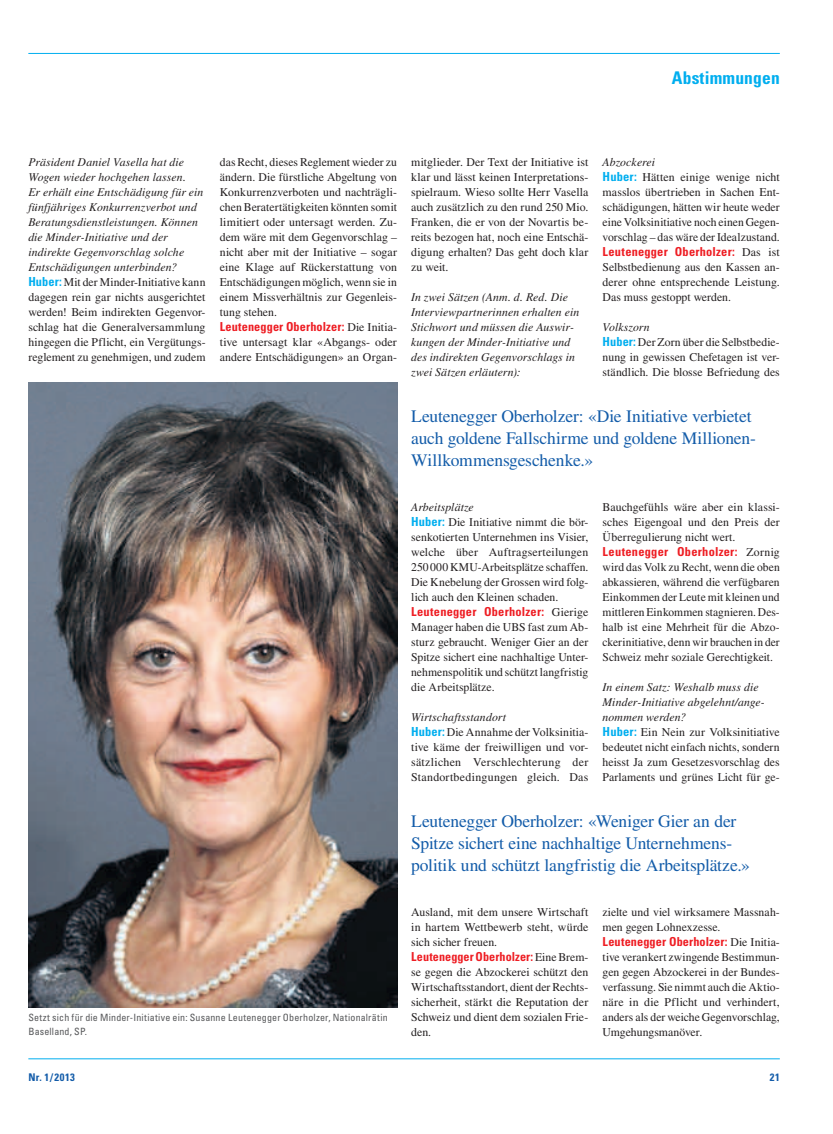
<style>
.page{position:relative;width:833px;height:1134px;background:#fff}
.page>*{position:absolute;margin:0;border:0;box-sizing:border-box;transform-origin:0 0}
.t1{font:17.5px/21.9px "Times LT Std";letter-spacing:-.01em;color:#135ca9}
.t2{font:700 condensed 17.5px "Univers LT Std";letter-spacing:.01em;color:#00aeef}
.t3{font:700 condensed 12.38px "Univers LT";letter-spacing:.015em;color:#ee1d23}
.t4{font:11.88px/15px "Times LT Std";letter-spacing:.005em;color:#231f20;text-align:justify}
.t5{font:italic 11.88px/15px "Times LT Std";letter-spacing:.01em;color:#231f20}
.t6{font:700 condensed 10.62px "Univers LT Std";letter-spacing:.055em;color:#135ca9}
.t7{font:condensed 10px/13.8px "Univers LT Std";letter-spacing:.02em;color:#57585a}
.s1{font-family:"Univers LT";font-weight:700;font-style:normal;font-stretch:condensed;font-size:12.5px;color:#00aeef}
.s2{font-style:normal}
.s3{font-family:"Times LT Std";font-weight:400;font-stretch:normal;font-size:11.88px;color:#231f20}
.s4{font-style:italic}
.s5{font-family:"Univers LT";font-weight:700;font-stretch:condensed;font-size:12.5px;color:#00aeef}
</style>
<div class="page">
<hr style="left:28px;top:53px;width:752px;height:1px;background:#00aeef">
<hr style="left:28px;top:1058px;width:752px;height:1px;background:#00aeef">
<img style="left:28px;top:382px;width:369px;height:626px">
<h1 class="t2" style="left:672px;top:67px;width:109px">Abstimmungen</h1>
<p class="t5" style="left:28px;top:154px;width:179px">Präsident Daniel Vasella hat die Wogen wieder hochgehen lassen.<br>Er erhält eine Entschädigung für ein fünfjähriges Konkurrenzverbot und Beratungsdienstleistungen. Können die Minder-Initiative und der indirekte Gegenvorschlag solche Entschädigungen unterbinden?<br><span class="s1">Huber:</span> <span class="s2">Mit der Minder-Initiative kann dagegen rein gar nichts ausgerichtet werden! Beim indirekten Gegenvor&shy;schlag hat die Generalversammlung hingegen die Pflicht, ein Vergütungs&shy;reglement zu genehmigen, und zudem</span></p>
<p class="t4" style="left:220px;top:154px;width:179px">das Recht, dieses Reglement wieder zu ändern. Die fürstliche Abgeltung von Konkurrenzverboten und nachträgli&shy;chen Beratertätigkeiten könnten somit limitiert oder untersagt werden. Zu&shy;dem wäre mit dem Gegenvorschlag – nicht aber mit der Initiative – sogar eine Klage auf Rückerstattung von Entschädigungen möglich, wenn sie in einem Missverhältnis zur Gegenleis&shy;tung stehen.</p>
<p class="t3" style="left:220px;top:319px;width:179px">Leutenegger Oberholzer: <span class="s3">Die Initia-</span></p>
<p class="t4" style="left:220px;top:334px;width:179px">tive untersagt klar «Abgangs- oder andere Entschädigungen» an Organ-</p>
<p class="t7" style="left:28px;top:1011px;width:361px">Setzt sich für die Minder-Initiative ein: Susanne Leutenegger Oberholzer, Nationalrätin<br>Baselland, SP.</p>
<p class="t4" style="left:411px;top:154px;width:179px">mitglieder. Der Text der Initiative ist klar und lässt keinen Interpretations&shy;spielraum. Wieso sollte Herr Vasella auch zusätzlich zu den rund 250 Mio.<br>Franken, die er von der Novartis be&shy;reits bezogen hat, noch eine Entschä&shy;digung erhalten? Das geht doch klar zu weit.</p>
<p class="t5" style="left:411px;top:289px;width:170px">In zwei Sätzen (Anm. d. Red. Die<br>Interviewpartnerinnen erhalten ein<br>Stichwort und müssen die Auswir&shy;kungen der Minder-Initiative und des indirekten Gegenvorschlags in zwei Sätzen erläutern):</p>
<p class="t4" style="left:602px;top:154px;width:179px;text-align:left"><span class="s4">Abzockerei<br></span><span class="s5">Huber:</span> Hätten einige wenige nicht masslos übertrieben in Sachen Ent&shy;schädigungen, hätten wir heute weder eine Volksinitiative noch einen Gegen&shy;vorschlag – das wäre der Idealzustand.</p>
<p class="t3" style="left:602px;top:244px;width:179px">Leutenegger Oberholzer: <span class="s3">Das ist</span></p>
<p class="t4" style="left:602px;top:259px;width:179px">Selbstbedienung aus den Kassen an&shy;derer ohne entsprechende Leistung.<br>Das muss gestoppt werden.</p>
<p class="t4" style="left:602px;top:319px;width:179px;text-align:left"><span class="s4">Volkszorn<br></span><span class="s5">Huber:</span> Der Zorn über die Selbstbedie&shy;nung in gewissen Chefetagen ist ver&shy;ständlich. Die blosse Befriedung des</p>
<h1 class="t1" style="left:411px;top:405px;width:346px">Leutenegger Oberholzer: «Die Initiative verbietet auch goldene Fallschirme und goldene Millionen-<br>Willkommensgeschenke.»</h1>
<p class="t4" style="left:411px;top:499px;width:179px;text-align:left"><span class="s4">Arbeitsplätze<br></span><span class="s5">Huber:</span> Die Initiative nimmt die bör&shy;senkotierten Unternehmen ins Visier, welche über Auftragserteilungen<br>250000 KMU-Arbeitsplätze schaffen.<br>Die Knebelung der Grossen wird folg&shy;lich auch den Kleinen schaden.</p>
<p class="t3" style="left:411px;top:604px;width:179px">Leutenegger Oberholzer: <span class="s3">Gierige</span></p>
<p class="t4" style="left:411px;top:619px;width:179px">Manager haben die UBS fast zum Ab&shy;sturz gebraucht. Weniger Gier an der Spitze sichert eine nachhaltige Unter&shy;nehmenspolitik und schützt langfristig die Arbeitsplätze.</p>
<p class="t4" style="left:411px;top:709px;width:179px;text-align:left"><span class="s4">Wirtschaftsstandort<br></span><span class="s5">Huber:</span> Die Annahme der Volksinitia&shy;tive käme der freiwilligen und vor&shy;sätzlichen Verschlechterung der<br>Standortbedingungen gleich. Das</p>
<p class="t4" style="left:602px;top:499px;width:179px">Bauchgefühls wäre aber ein klassi&shy;sches Eigengoal und den Preis der Überregulierung nicht wert.</p>
<p class="t3" style="left:602px;top:544px;width:179px">Leutenegger Oberholzer: <span class="s3">Zornig</span></p>
<p class="t4" style="left:602px;top:559px;width:179px">wird das Volk zu Recht, wenn die oben abkassieren, während die verfügbaren Einkommen der Leute mit kleinen und mittleren Einkommen stagnieren. Des&shy;halb ist eine Mehrheit für die Abzo&shy;ckerinitiative, denn wir brauchen in der Schweiz mehr soziale Gerechtigkeit.</p>
<p class="t4" style="left:602px;top:679px;width:179px;text-align:left"><span class="s4">In einem Satz: Weshalb muss die Minder-Initiative abgelehnt/ange&shy;nommen werden?<br></span><span class="s5">Huber:</span> Ein Nein zur Volksinitiative bedeutet nicht einfach nichts, sondern heisst Ja zum Gesetzesvorschlag des Parlaments und grünes Licht für ge-</p>
<h1 class="t1" style="left:411px;top:810px;width:340px">Leutenegger Oberholzer: «Weniger Gier an der<br>Spitze sichert eine nachhaltige Unternehmens&shy;politik und schützt langfristig die Arbeitsplätze.»</h1>
<p class="t4" style="left:411px;top:904px;width:179px">Ausland, mit dem unsere Wirtschaft in hartem Wettbewerb steht, würde sich sicher freuen.</p>
<p class="t3" style="left:411px;top:949px;width:179px">Leutenegger Oberholzer: <span class="s3">Eine Brem-</span></p>
<p class="t4" style="left:411px;top:964px;width:179px">se gegen die Abzockerei schützt den Wirtschaftsstandort, dient der Rechts&shy;sicherheit, stärkt die Reputation der Schweiz und dient dem sozialen Frie&shy;den.</p>
<p class="t4" style="left:602px;top:904px;width:179px">zielte und viel wirksamere Massnah&shy;men gegen Lohnexzesse.</p>
<p class="t3" style="left:602px;top:934px;width:179px">Leutenegger Oberholzer: <span class="s3">Die Initia-</span></p>
<p class="t4" style="left:602px;top:949px;width:179px">tive verankert zwingende Bestimmun&shy;gen gegen Abzockerei in der Bundes&shy;verfassung. Sie nimmt auch die Aktio&shy;näre in die Pflicht und verhindert, anders als der weiche Gegenvorschlag, Umgehungsmanöver.</p>
<p class="t6" style="left:28px;top:1070px;width:48px">Nr. 1/2013</p>
<p class="t6" style="left:770px;top:1070px;width:12px">21</p>
</div>
